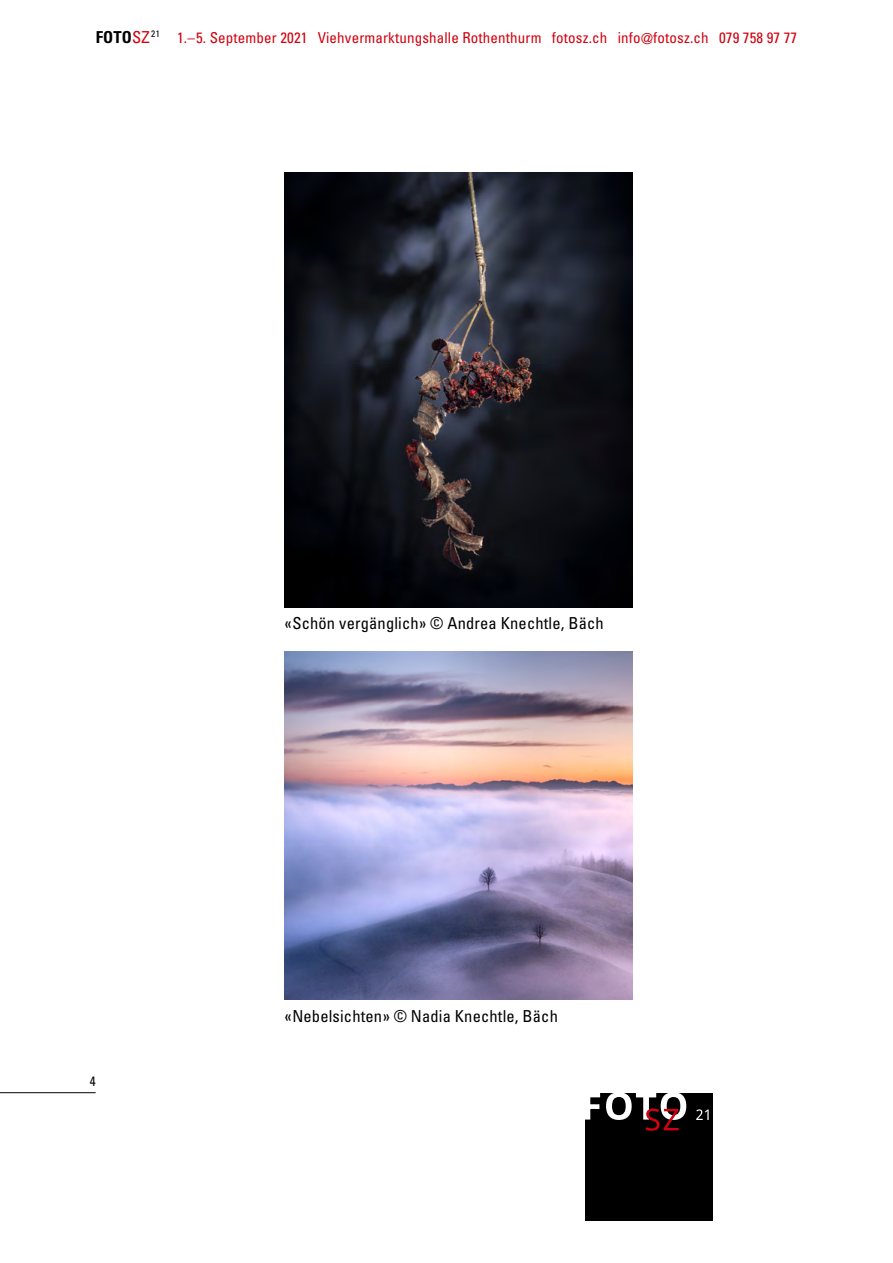
<style>
.page{position:relative;width:893px;height:1263px;background:#fff}
.page>*{position:absolute;margin:0;border:0;box-sizing:border-box;transform-origin:0 0}
.t1{font:condensed 16.5px "Univers";letter-spacing:.01em;color:#000}
.t2{font:condensed 15px "Univers";letter-spacing:.01em;color:#d1010e}
.t3{font:condensed 13.5px "Univers";color:#000}
.s1{font-weight:700;font-size:16.5px;color:#000}
.s2{font-size:16.5px}
</style>
<div class="page">
<div style="left:585px;top:1093px;width:127px;height:127px;background:#000"></div>
<svg style="left:585px;top:1093px;width:15px;height:26px"></svg>
<svg style="left:606px;top:1093px;width:80px;height:38px"></svg>
<svg style="left:696px;top:1109px;width:13px;height:11px"></svg>
<hr style="left:0;top:1092px;width:96px;height:1px;background:#000">
<img style="left:285px;top:651px;width:348px;height:348px">
<img style="left:285px;top:172px;width:348px;height:435px">
<p class="t2" style="left:96px;top:28px;width:703px"><span class="s1">FOTO</span><span class="s2">SZ</span> <sup>21</sup> 1.–5. September 2021 Viehvermarktungshalle Rothenthurm fotosz.ch info@fotosz.ch 079 758 97 77</p>
<p class="t1" style="left:285px;top:612px;width:320px">«Schön vergänglich» © Andrea Knechtle, Bäch</p>
<p class="t3" style="left:90px;top:1073px;width:7px">4</p>
<p class="t1" style="left:285px;top:1005px;width:275px">«Nebelsichten» © Nadia Knechtle, Bäch</p>
</div>
